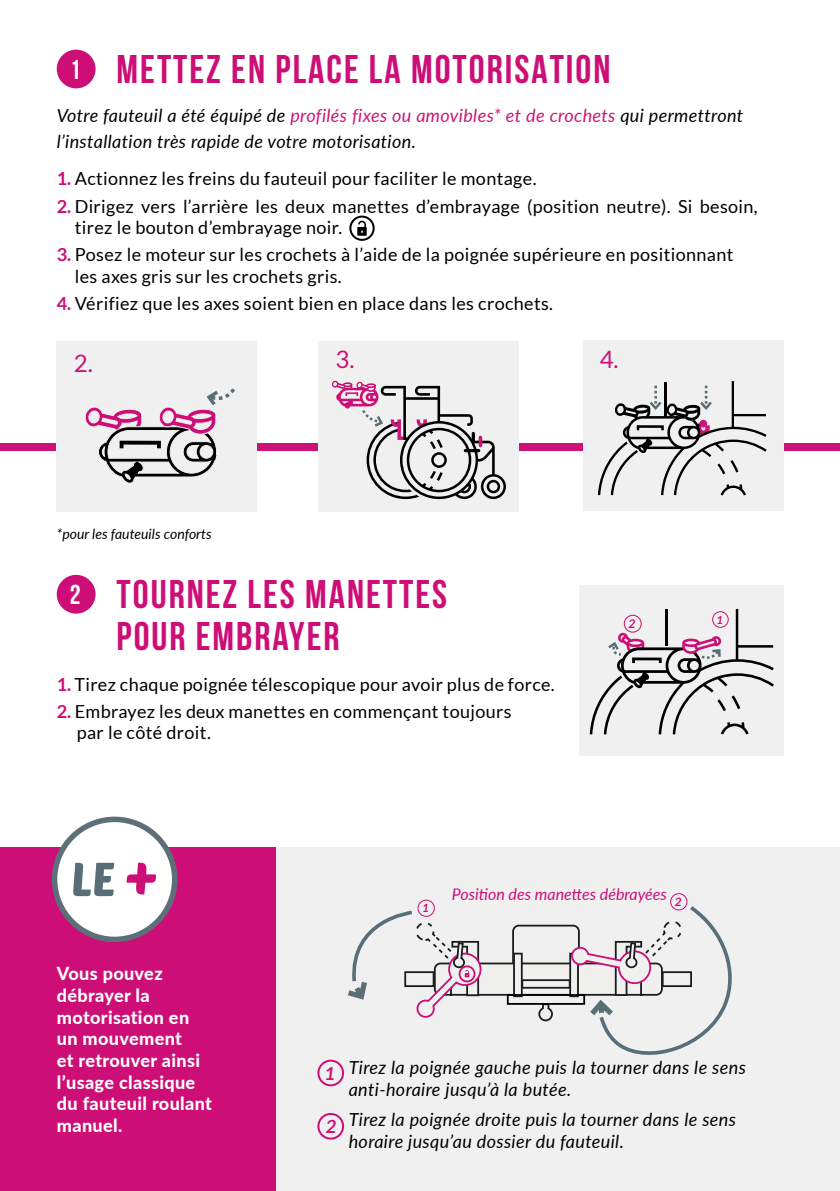
<style>
.page{position:relative;width:840px;height:1191px;background:#fff}
.page>*{position:absolute;margin:0;border:0;box-sizing:border-box;transform-origin:0 0}
.t1{font:700 40px/42px "Bebas Neue";letter-spacing:.05em;color:#cd0e76}
.t2{font:700 27.4px "Bebas Neue";color:#fff}
.t3{font:24px "Lato";color:#cc1276}
.t4{font:18px/21.6px "Lato";letter-spacing:.02em;color:#000}
.t5{font:italic 18px/21.6px "Lato";letter-spacing:.02em;color:#000}
.t6{font:800 18px/21.6px "Lato";letter-spacing:.02em;color:#fff}
.t7{font:italic 700 18px "Lato";color:#cd0e76}
.t8{font:italic 16px "Lato";color:#cd0e76}
.t9{font:italic 14px "Lato";color:#000}
.t10{font:italic 700 12px "Lato";color:#cc0d75}
.t11{font:italic 700 11.6px "Lato";color:#cb0d75}
.t12{font:italic 700 11.2px "Lato";color:#cc0d75}
.s1{font-size:27.4px;color:#fff}
.s2{color:#cd1477}
.s3{font-weight:700;color:#cd0e76}
</style>
<div class="page">
<div style="left:57px;top:50px;width:38px;height:38px;background:#cd0e76;border-radius:50%"></div>
<div style="left:0;top:443px;width:839px;height:8px;background:#cc1276"></div>
<div style="left:582px;top:340px;width:200px;height:170px;background:#f0f0f0"></div>
<div style="left:57px;top:341px;width:200px;height:171px;background:#f0f0f0"></div>
<div style="left:318px;top:341px;width:200px;height:171px;background:#f0f0f0"></div>
<svg style="left:85px;top:388px;width:150px;height:96px"></svg>
<svg style="left:331px;top:381px;width:174px;height:118px"></svg>
<svg style="left:597px;top:381px;width:169px;height:114px"></svg>
<div style="left:57px;top:575px;width:38px;height:38px;background:#cd0e76;border-radius:50%"></div>
<div style="left:349px;top:216px;width:25px;height:25px;border:2px solid #000;border-radius:50%"></div>
<svg style="left:357px;top:221px;width:9px;height:15px"></svg>
<div style="left:578px;top:585px;width:204px;height:171px;background:#f0f0f0"></div>
<svg style="left:589px;top:609px;width:184px;height:125px"></svg>
<div style="left:711px;top:611px;width:17px;height:17px;border:1px solid #cc0d75;border-radius:50%"></div>
<div style="left:623px;top:615px;width:18px;height:17px;border:1px solid #cc0d75;border-radius:50%"></div>
<div style="left:0;top:848px;width:839px;height:343px;background:#f0f0f0"></div>
<div style="left:0;top:848px;width:275px;height:343px;background:#cd0e76"></div>
<div style="left:55px;top:819px;width:119px;height:120px;background:#fff;border-radius:50%"></div>
<div style="left:52px;top:816px;width:125px;height:126px;border:5px solid #5d6f79;border-radius:50%"></div>
<div style="left:317px;top:1059px;width:27px;height:27px;border:2px solid #cd0e76;border-radius:50%"></div>
<div style="left:317px;top:1113px;width:27px;height:26px;border:2px solid #cd0e76;border-radius:50%"></div>
<svg style="left:73px;top:863px;width:41px;height:33px"></svg>
<svg style="left:127px;top:862px;width:29px;height:32px"></svg>
<div style="left:417px;top:899px;width:17px;height:17px;border:1px solid #cb0d75;border-radius:50%"></div>
<div style="left:670px;top:893px;width:17px;height:17px;border:1px solid #cb0d75;border-radius:50%"></div>
<svg style="left:348px;top:902px;width:384px;height:153px"></svg>
<h1 class="t1" style="left:70px;top:48px;width:542px"><span class="s1">1</span> METTEZ EN PLACE LA MOTORISATION</h1>
<p class="t5" style="left:57px;top:102px;width:687px;line-height:26px">Votre fauteuil a été équipé de <span class="s2">profilés fixes ou amovibles* et de crochets</span> qui permettront l’installation très rapide de votre motorisation.</p>
<p class="t4" style="left:57px;top:168px;width:481px"><span class="s3">1.</span> Actionnez les freins du fauteuil pour faciliter le montage.</p>
<p class="t4" style="left:75px;top:195px;width:684px;text-indent:-18px"><span class="s3">2.</span> Dirigez vers l’arrière les deux manettes d’embrayage (position neutre). Si besoin, tirez le bouton d’embrayage noir.</p>
<p class="t4" style="left:75px;top:244px;width:660px;text-indent:-18px"><span class="s3">3.</span> Posez le moteur sur les crochets à l’aide de la poignée supérieure en positionnant les axes gris sur les crochets gris.</p>
<p class="t4" style="left:57px;top:293px;width:497px"><span class="s3">4.</span> Vérifiez que les axes soient bien en place dans les crochets.</p>
<h3 class="t3" style="left:74px;top:350px;width:21px">2.</h3>
<h3 class="t3" style="left:335px;top:346px;width:21px">3.</h3>
<h3 class="t3" style="left:599px;top:346px;width:21px">4.</h3>
<p class="t9" style="left:57px;top:523px;width:156px">*pour les fauteuils conforts</p>
<h2 class="t2" style="left:70px;top:579px;width:12px">2</h2>
<h1 class="t1" style="left:117px;top:573px;width:332px">TOURNEZ LES MANETTES<br>POUR EMBRAYER</h1>
<p class="t4" style="left:57px;top:673px;width:499px"><span class="s3">1.</span> Tirez chaque poignée télescopique pour avoir plus de force.</p>
<p class="t4" style="left:77px;top:700px;width:436px;text-indent:-20px"><span class="s3">2.</span> Embrayez les deux manettes en commençant toujours par le côté droit.</p>
<p class="t10" style="left:628px;top:617px;width:8px">2</p>
<p class="t12" style="left:716px;top:613px;width:8px">1</p>
<p class="t11" style="left:422px;top:901px;width:8px">1</p>
<p class="t8" style="left:451px;top:882px;width:216px">Position des manettes débrayées</p>
<p class="t11" style="left:674px;top:895px;width:8px">2</p>
<p class="t6" style="left:57px;top:962px;width:156px">Vous pouvez débrayer la motorisation en un mouvement<br>et retrouver ainsi l’usage classique du fauteuil roulant manuel.</p>
<p class="t7" style="left:324px;top:1062px;width:12px">1</p>
<p class="t7" style="left:326px;top:1116px;width:12px">2</p>
<p class="t5" style="left:348px;top:1056px;width:398px">Tirez la poignée gauche puis la tourner dans le sens anti-horaire jusqu’à la butée.</p>
<p class="t5" style="left:348px;top:1108px;width:388px">Tirez la poignée droite puis la tourner dans le sens horaire jusqu’au dossier du fauteuil.</p>
</div>
